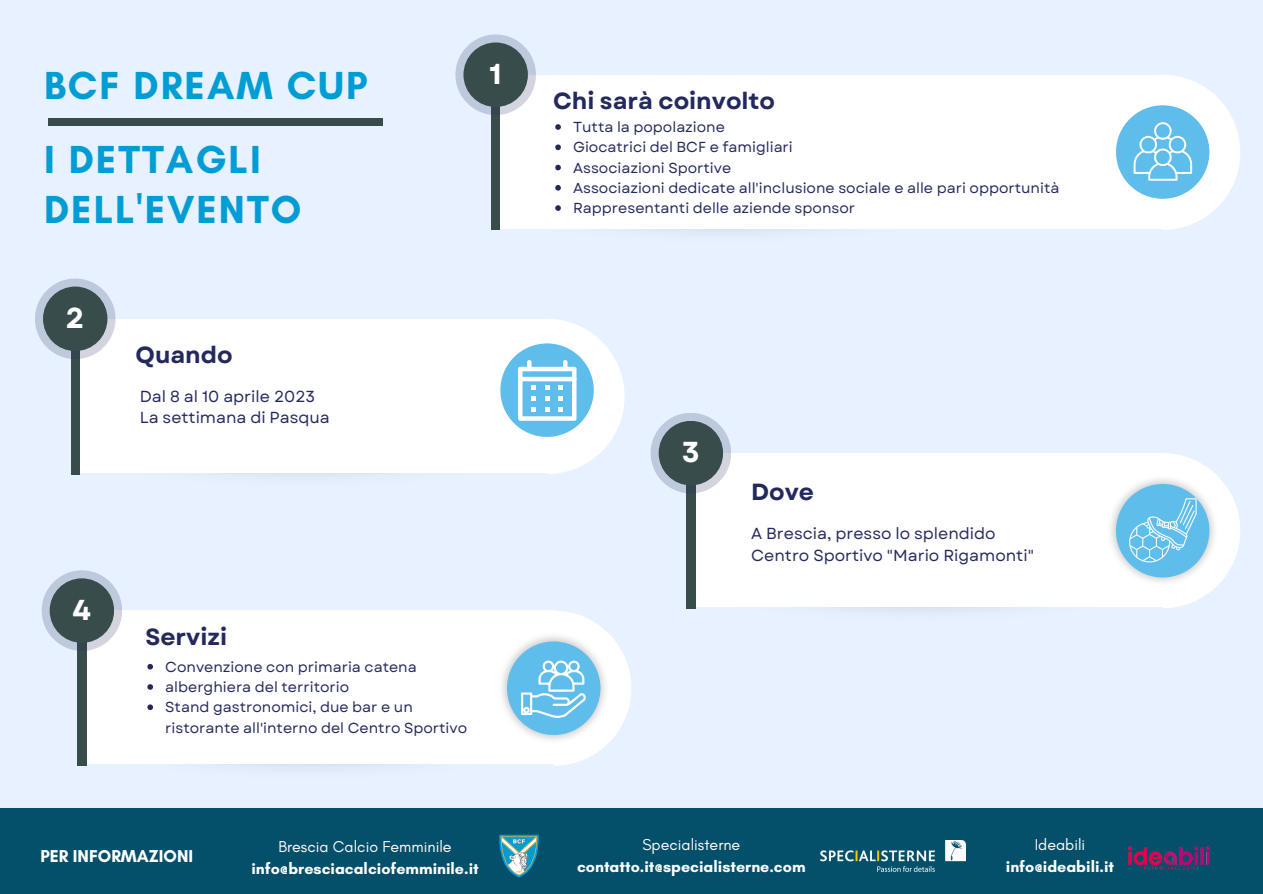
<style>
.page{position:relative;width:1263px;height:894px;background:#fff}
.page>*{position:absolute;margin:0;border:0;box-sizing:border-box;transform-origin:0 0}
.t1{font:700 39.75px/73.7px "Glacial Indifference";letter-spacing:.05em;color:#009dd5}
.t2{font:700 28.8px "Garet";color:#fff}
.t3{font:700 23.4px "Garet";color:#23295d}
.t4{font:700 17.55px "Glacial Indifference";color:#fff}
.t5{font:700 16.05px "Glacial Indifference";color:#fff}
.t6{font:16.05px "Glacial Indifference";color:#fff}
.t7{font:15.9px/21.3px "Garet";color:#23295d}
.t8{font:14.4px/20.2px "Garet";color:#23295d}
</style>
<div class="page">
<div style="left:0;top:0;width:1263px;height:893px;background:#e7f1ff"></div>
<div style="left:0;top:808px;width:1263px;height:85px;background:#044f6a"></div>
<img style="left:1129px;top:846px;width:81px;height:24px">
<svg style="left:499px;top:834px;width:40px;height:42px"></svg>
<img style="left:820px;top:840px;width:145px;height:31px">
<img style="left:500px;top:228px;width:467px;height:3px">
<div style="left:491px;top:75px;width:681px;height:153px;background:#fff"></div>
<div style="left:491px;top:75px;width:9px;height:155px;background:#384d4b"></div>
<svg style="left:455px;top:34px;width:81px;height:81px;background:#bfc7d9"></svg>
<div style="left:463px;top:42px;width:65px;height:65px;background:#384d4b;border-radius:50%"></div>
<div style="left:1116px;top:105px;width:93px;height:94px;background:#5fbdeb;border-radius:50%"></div>
<svg style="left:1134px;top:75px;width:106px;height:155px"></svg>
<svg style="left:555px;top:124px;width:6px;height:6px"></svg>
<svg style="left:555px;top:144px;width:6px;height:6px"></svg>
<svg style="left:555px;top:165px;width:6px;height:5px"></svg>
<svg style="left:555px;top:185px;width:6px;height:5px"></svg>
<svg style="left:555px;top:205px;width:6px;height:6px"></svg>
<div style="left:48px;top:118px;width:335px;height:7px;background:#384d4b"></div>
<img style="left:78px;top:764px;width:298px;height:3px">
<div style="left:78px;top:610px;width:476px;height:154px;background:#fff"></div>
<div style="left:78px;top:610px;width:8px;height:155px;background:#384d4b"></div>
<svg style="left:42px;top:570px;width:80px;height:80px;background:#b9c2d3"></svg>
<div style="left:50px;top:578px;width:64px;height:64px;background:#384d4b;border-radius:50%"></div>
<img style="left:502px;top:648px;width:19px;height:80px">
<div style="left:507px;top:641px;width:93px;height:93px;background:#5fbdeb;border-radius:50%"></div>
<svg style="left:521px;top:611px;width:110px;height:154px"></svg>
<svg style="left:147px;top:663px;width:6px;height:6px"></svg>
<svg style="left:147px;top:684px;width:6px;height:5px"></svg>
<svg style="left:147px;top:704px;width:6px;height:5px"></svg>
<img style="left:687px;top:606px;width:442px;height:4px">
<div style="left:687px;top:453px;width:476px;height:153px;background:#fff"></div>
<div style="left:687px;top:453px;width:8px;height:155px;background:#384d4b"></div>
<svg style="left:651px;top:412px;width:80px;height:81px;background:#bbc4d5"></svg>
<div style="left:659px;top:421px;width:64px;height:64px;background:#384d4b;border-radius:50%"></div>
<img style="left:1111px;top:491px;width:18px;height:79px">
<div style="left:1116px;top:484px;width:93px;height:93px;background:#5fbdeb;border-radius:50%"></div>
<svg style="left:1129px;top:453px;width:111px;height:155px"></svg>
<img style="left:71px;top:472px;width:447px;height:3px">
<div style="left:71px;top:319px;width:476px;height:153px;background:#fff"></div>
<div style="left:71px;top:319px;width:8px;height:155px;background:#384d4b"></div>
<svg style="left:35px;top:278px;width:80px;height:81px;background:#bcc5d6"></svg>
<div style="left:43px;top:286px;width:64px;height:65px;background:#384d4b;border-radius:50%"></div>
<div style="left:500px;top:343px;width:94px;height:94px;background:#5fbdeb;border-radius:50%"></div>
<svg style="left:518px;top:319px;width:107px;height:155px"></svg>
<h1 class="t1" style="left:44px;top:48px;width:325px">BCF DREAM CUP<br>I DETTAGLI</h1>
<h1 class="t1" style="left:44px;top:172px;width:259px">DELL'EVENTO</h1>
<h2 class="t2" style="left:66px;top:297px;width:20px">2</h2>
<h3 class="t3" style="left:136px;top:338px;width:99px">Quando</h3>
<p class="t7" style="left:140px;top:385px;width:191px">Dal 8 al 10 aprile 2023<br>La settimana di Pasqua</p>
<h2 class="t2" style="left:489px;top:53px;width:14px">1</h2>
<h2 class="t2" style="left:73px;top:588px;width:20px">4</h2>
<h3 class="t3" style="left:145px;top:619px;width:83px">Servizi</h3>
<p class="t8" style="left:165px;top:656px;width:303px">Convenzione con primaria catena alberghiera del territorio<br>Stand gastronomici, due bar e un ristorante all'interno del Centro Sportivo</p>
<p class="t4" style="left:41px;top:845px;width:154px">PER INFORMAZIONI</p>
<p class="t6" style="left:278px;top:836px;width:175px">Brescia Calcio Femminile</p>
<p class="t5" style="left:251px;top:858px;width:229px">info@bresciacalciofemminile.it</p>
<h3 class="t3" style="left:553px;top:84px;width:224px">Chi sarà coinvolto</h3>
<p class="t8" style="left:573px;top:117px;width:488px">Tutta la popolazione<br>Giocatrici del BCF e famigliari<br>Associazioni Sportive<br>Associazioni dedicate all'inclusione sociale e alle pari opportunità Rappresentanti delle aziende sponsor</p>
<h2 class="t2" style="left:682px;top:431px;width:19px">3</h2>
<h3 class="t3" style="left:751px;top:475px;width:64px">Dove</h3>
<p class="t7" style="left:751px;top:523px;width:284px">A Brescia, presso lo splendido<br>Centro Sportivo "Mario Rigamonti"</p>
<p class="t6" style="left:642px;top:834px;width:99px">Specialisterne</p>
<p class="t5" style="left:577px;top:856px;width:230px">contatto.it@specialisterne.com</p>
<p class="t6" style="left:1035px;top:834px;width:52px">Ideabili</p>
<p class="t5" style="left:1006px;top:856px;width:110px">info@ideabili.it</p>
</div>
